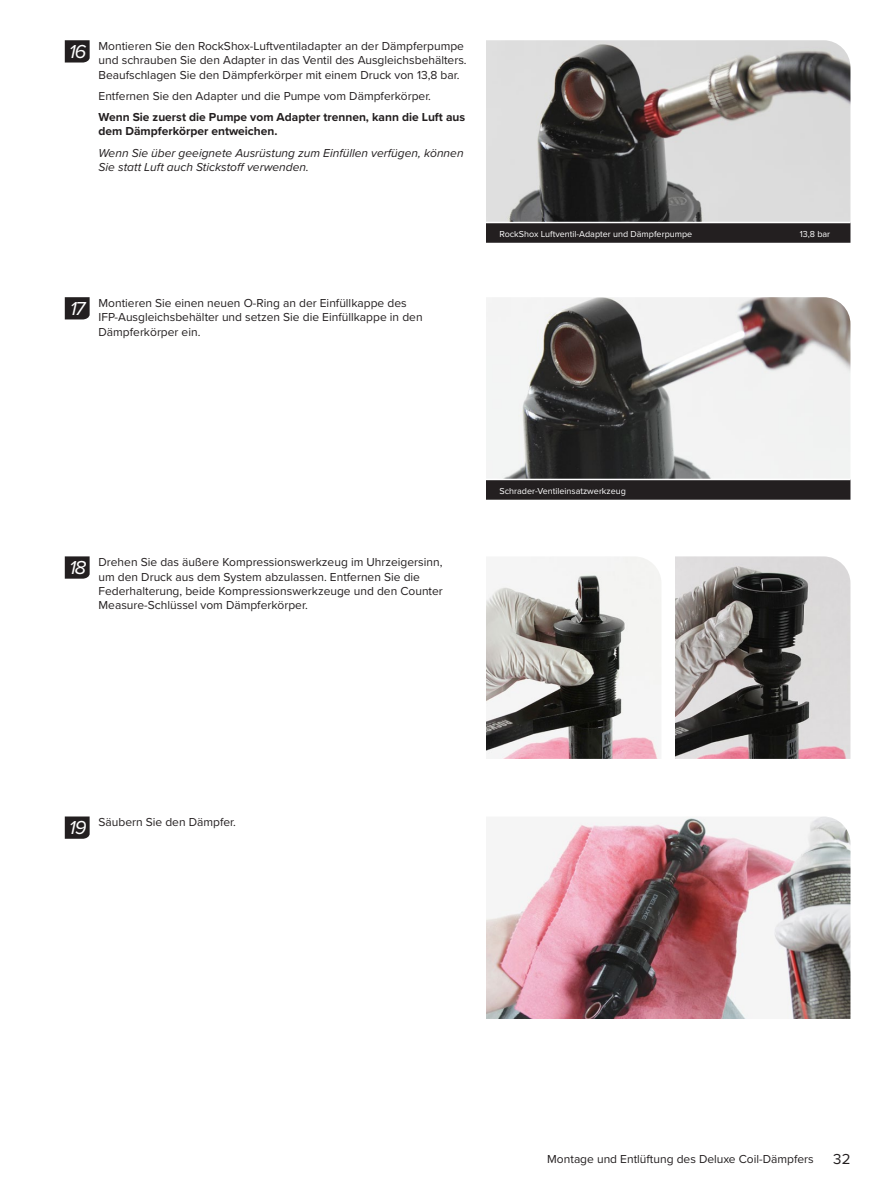
<style>
.page{position:relative;width:891px;height:1188px;background:#fff}
.page>*{position:absolute;margin:0;border:0;box-sizing:border-box;transform-origin:0 0}
.t1{font:italic 19.5px "Proxima Nova";letter-spacing:-.06em;color:#fff}
.t2{font:15px "Proxima Nova";color:#231f20}
.Normal_Text_-_Right_Indent_3_5{font:12px/14.4px "Proxima Nova";color:#231f20}
.Normal_Text_-_Right_Indent_3_5-2{font:italic 12px/14.4px "Proxima Nova";color:#231f20}
.Normal_Text_-_Right_Indent_3_5-3{font:700 12px/14.4px "Proxima Nova";color:#231f20}
.Picture_Caption_left{font:9px "Proxima Nova";color:#fff}
.Picture_Caption_right{font:9px "Proxima Nova";color:#fff}
</style>
<div class="page">
<svg style="left:65px;top:40px;width:25px;height:23px"></svg>
<svg style="left:486px;top:223px;width:364px;height:20px;background:#282425"></svg>
<img style="left:486px;top:40px;width:364px;height:182px">
<svg style="left:65px;top:297px;width:25px;height:22px"></svg>
<svg style="left:486px;top:480px;width:364px;height:20px;background:#282425"></svg>
<img style="left:486px;top:297px;width:364px;height:182px">
<svg style="left:65px;top:556px;width:25px;height:23px"></svg>
<img style="left:486px;top:557px;width:175px;height:202px">
<img style="left:675px;top:556px;width:175px;height:203px">
<svg style="left:65px;top:817px;width:25px;height:22px"></svg>
<img style="left:486px;top:817px;width:364px;height:202px">
<p class="t1" style="left:69px;top:37px;width:19px">16</p>
<p class="Normal_Text_-_Right_Indent_3_5" style="left:99px;top:38px;width:370px">Montieren Sie den RockShox-Luftventiladapter an der Dämpferpumpe und schrauben Sie den Adapter in das Ventil des Ausgleichsbehälters.<br>Beaufschlagen Sie den Dämpferkörper mit einem Druck von 13,8 bar.</p>
<p class="Normal_Text_-_Right_Indent_3_5" style="left:99px;top:88px;width:334px">Entfernen Sie den Adapter und die Pumpe vom Dämpferkörper.</p>
<p class="Normal_Text_-_Right_Indent_3_5-3" style="left:99px;top:110px;width:368px">Wenn Sie zuerst die Pumpe vom Adapter trennen, kann die Luft aus dem Dämpferkörper entweichen.</p>
<p class="Normal_Text_-_Right_Indent_3_5-2" style="left:99px;top:145px;width:367px">Wenn Sie über geeignete Ausrüstung zum Einfüllen verfügen, können<br>Sie statt Luft auch Stickstoff verwenden.</p>
<p class="t1" style="left:70px;top:294px;width:17px">17</p>
<p class="Normal_Text_-_Right_Indent_3_5" style="left:99px;top:295px;width:326px">Montieren Sie einen neuen O-Ring an der Einfüllkappe des<br>IFP-Ausgleichsbehälter und setzen Sie die Einfüllkappe in den<br>Dämpferkörper ein.</p>
<p class="Picture_Caption_left" style="left:500px;top:227px;width:194px">RockShox Luftventil-Adapter und Dämpferpumpe</p>
<p class="Picture_Caption_right" style="left:800px;top:227px;width:32px">13,8 bar</p>
<p class="t1" style="left:69px;top:553px;width:18px">18</p>
<p class="Normal_Text_-_Right_Indent_3_5" style="left:99px;top:554px;width:346px">Drehen Sie das äußere Kompressionswerkzeug im Uhrzeigersinn, um den Druck aus dem System abzulassen. Entfernen Sie die Federhalterung, beide Kompressionswerkzeuge und den Counter Measure-Schlüssel vom Dämpferkörper.</p>
<p class="Picture_Caption_left" style="left:500px;top:484px;width:128px">Schrader-Ventileinsatzwerkzeug</p>
<p class="t1" style="left:69px;top:813px;width:18px">19</p>
<p class="Normal_Text_-_Right_Indent_3_5" style="left:99px;top:815px;width:139px">Säubern Sie den Dämpfer.</p>
<p class="Normal_Text_-_Right_Indent_3_5" style="left:547px;top:1151px;width:268px">Montage und Entlüftung des Deluxe Coil-Dämpfers</p>
<p class="t2" style="left:833px;top:1148px;width:19px">32</p>
</div>
